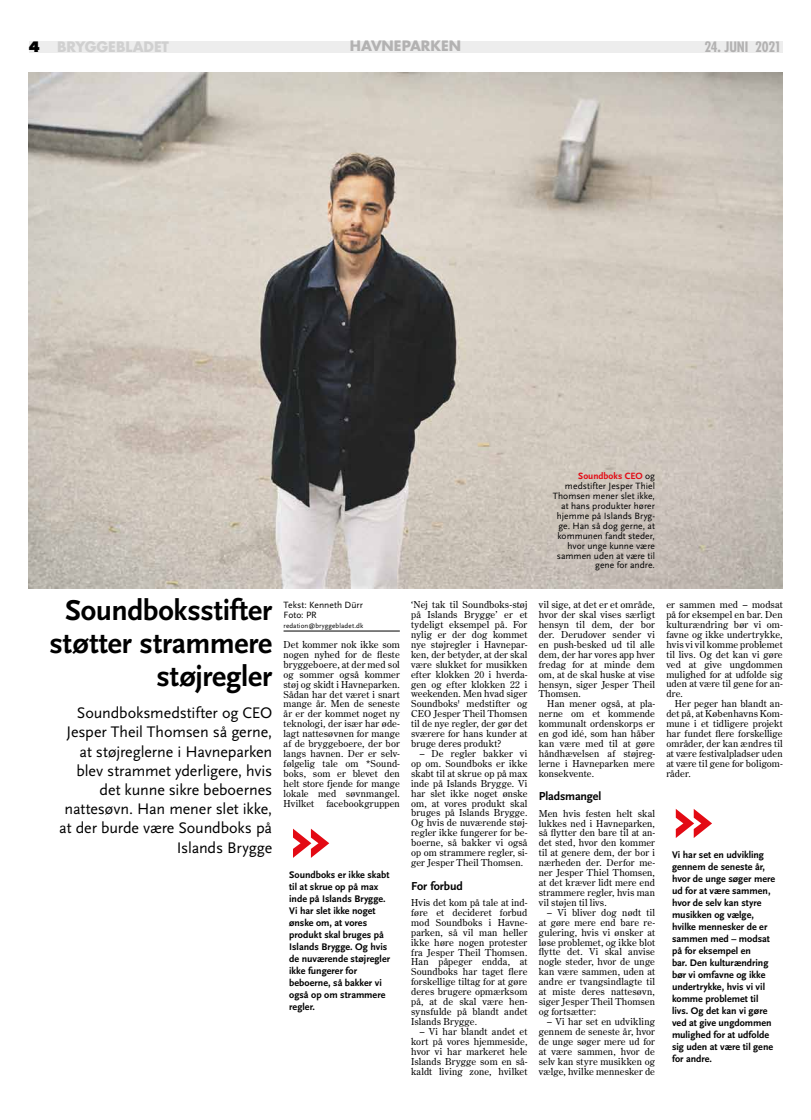
<style>
.page{position:relative;width:811px;height:1120px;background:#fff}
.page>*{position:absolute;margin:0;border:0;box-sizing:border-box;transform-origin:0 0}
.t1{font:700 75px "Scala Sans";color:#e30a14}
.t2{font:700 30px/33px "Scala Sans";letter-spacing:-.01em;color:#000;text-align:right}
.t3{font:16px/19.2px "Scala Sans";letter-spacing:-.005em;color:#000;text-align:right}
.t4{font:700 14px "Futura";letter-spacing:-.005em;color:#d0d0d0}
.t5{font:700 condensed 14px "Futura";letter-spacing:-.02em;color:#b3b2b2}
.t6{font:700 14px "Futura";letter-spacing:-.005em;color:#b3b2b2}
.t7{font:700 12px "Scala Sans";letter-spacing:-.01em;color:#000}
.t8{font:700 10px/12px "Scala Sans";color:#000}
.t9{font:9.5px/9.9px "Century Old Style Std";letter-spacing:.01em;color:#000;text-align:justify}
.t10{font:9.5px/9.9px "Scala Sans";letter-spacing:.005em;color:#000}
.t11{font:7px "Scala Sans";letter-spacing:.015em;color:#000}
.s1{font-weight:800;color:#000}
.s2{font-weight:700;color:#e30a14}
</style>
<div class="page">
<div style="left:29px;top:41px;width:753px;height:11px;background:#ededed"></div>
<hr style="left:283px;top:631px;width:117px;height:1px;background:#000">
<img style="left:28px;top:72px;width:754px;height:516px">
<h3 class="t6" style="left:350px;top:36px;width:102px">HAVNE PARKEN</h3>
<h3 class="t4" style="left:28px;top:38px;width:142px"><span class="s1">4</span> BRYGGEBLADET</h3>
<h3 class="t5" style="left:704px;top:38px;width:78px">24. Juni 2021</h3>
<h2 class="t2" style="left:50px;top:595px;width:224px">Soundboksstifter støtter strammere støjregler</h2>
<h3 class="t3" style="left:59px;top:703px;width:214px">Soundboksmedstifter og CEO<br>Jesper Theil Thomsen så gerne, at støjreglerne i Havneparken blev strammet yderligere, hvis det kunne sikre beboernes nattesøvn. Han mener slet ikke, at der burde være Soundboks på<br>Islands Brygge</h3>
<p class="t10" style="left:553px;top:471px;width:104px;text-align:right"><span class="s2">Soundboks CEO</span> og medstifter Jesper Thiel<br>Thomsen mener slet ikke, at hans produkter hører hjemme på Islands Bryg&shy;ge. Han så dog gerne, at kommunen fandt steder, hvor unge kunne være sammen uden at være til gene for andre.</p>
<p class="t10" style="left:283px;top:600px;width:81px">Tekst: Kenneth Dürr<br>Foto: PR</p>
<p class="t11" style="left:283px;top:622px;width:81px">redation@bryggebladet.dk</p>
<p class="t9" style="left:283px;top:639px;width:118px">Det kommer nok ikke som nogen nyhed for de fleste bryggeboere, at der med sol og sommer også kommer støj og skidt i Havneparken.<br>Sådan har det været i snart mange år. Men de seneste år er der kommet noget ny teknologi, der især har øde&shy;lagt nattesøvnen for mange af de bryggeboere, der bor langs havnen. Der er selv&shy;følgelig tale om *Sound&shy;boks, som er blevet den helt store fjende for mange lokale med søvnmangel.<br>Hvilket</p>
<p class="t9" style="left:326px;top:798px;width:75px">facebookgruppen</p>
<h1 class="t1" style="left:289px;top:795px;width:43px">»</h1>
<p class="t8" style="left:289px;top:869px;width:102px">Soundboks er ikke skabt til at skrue op på max inde på Islands Brygge.<br>Vi har slet ikke noget ønske om, at vores produkt skal bruges på<br>I slands Brygge. Og hvis de nuværende støjregler ikke fungerer for beboerne, så bakker vi også op om strammere regler.</p>
<p class="t9" style="left:411px;top:599px;width:118px">‘Nej tak til Soundboks-støj på Islands Brygge’ er et tydeligt eksempel på. For nylig er der dog kommet nye støjregler i Havnepar&shy;ken, der betyder, at der skal være slukket for musikken efter klokken 20 i hverda&shy;gen og efter klokken 22 i weekenden. Men hvad siger Soundboks' medstifter og CEO Jesper Theil Thomsen til de nye regler, der gør det sværere for hans kunder at bruge deres produkt?</p>
<p class="t9" style="left:411px;top:748px;width:118px;text-indent:9px">– De regler bakker vi op om. Soundboks er ikke skabt til at skrue op på max inde på Islands Brygge. Vi har slet ikke noget ønske om, at vores produkt skal bruges på Islands Brygge.<br>Og hvis de nuværende støj&shy;regler ikke fungerer for be&shy;boerne, så bakker vi også op om strammere regler, si&shy;ger Jesper Theil Thomsen.</p>
<p class="t7" style="left:411px;top:879px;width:53px">For forbud</p>
<p class="t9" style="left:411px;top:897px;width:118px">Hvis det kom på tale at ind&shy;føre et decideret forbud mod Soundboks i Havne&shy;parken, så vil man heller ikke høre nogen protester fra Jesper Theil Thomsen.<br>Han påpeger endda, at Soundboks har taget flere forskellige tiltag for at gøre deres brugere opmærksom på, at de skal være hen&shy;synsfulde på blandt andet Islands Brygge.</p>
<p class="t9" style="left:411px;top:1026px;width:118px;text-indent:9px">– Vi har blandt andet et kort på vores hjemmeside, hvor vi har markeret hele Islands Brygge som en så&shy;kaldt living zone, hvilket</p>
<p class="t9" style="left:539px;top:599px;width:118px">vil sige, at det er et område, hvor der skal vises særligt hensyn til dem, der bor der. Derudover sender vi en push-besked ud til alle dem, der har vores app hver fredag for at minde dem om, at de skal huske at vise hensyn, siger Jesper Theil Thomsen.</p>
<p class="t9" style="left:539px;top:699px;width:118px;text-indent:9px">Han mener også, at pla&shy;nerne om et kommende kommunalt ordenskorps er en god idé, som han håber kan være med til at gøre håndhævelsen af støjreg&shy;lerne i Havneparken mere konsekvente.</p>
<p class="t7" style="left:539px;top:790px;width:64px">Pladsmangel</p>
<p class="t9" style="left:539px;top:808px;width:118px">Men hvis festen helt skal lukkes ned i Havneparken, så flytter den bare til at an&shy;det sted, hvor den kommer til at genere dem, der bor i nærheden der. Derfor me&shy;ner Jesper Thiel Thomsen, at det kræver lidt mere end strammere regler, hvis man vil støjen til livs.</p>
<p class="t9" style="left:539px;top:907px;width:118px;text-indent:9px">– Vi bliver dog nødt til at gøre mere end bare re&shy;gulering, hvis vi ønsker at løse problemet, og ikke blot flytte det. Vi skal anvise nogle steder, hvor de unge kan være sammen, uden at andre er tvangsindlagte til at miste deres nattesøvn, siger Jesper Theil Thomsen og fortsætter:</p>
<p class="t9" style="left:539px;top:1016px;width:118px;text-indent:9px">– Vi har set en udvikling gennem de seneste år, hvor de unge søger mere ud for at være sammen, hvor de selv kan styre musikken og vælge, hvilke mennesker de</p>
<p class="t9" style="left:666px;top:599px;width:118px">er sammen med – modsat på for eksempel en bar. Den kulturændring bør vi om&shy;favne og ikke undertrykke, hvis vi vil komme problemet til livs. Og det kan vi gøre ved at give ungdommen mulighed for at udfolde sig uden at være til gene for an&shy;dre.</p>
<p class="t9" style="left:666px;top:699px;width:118px;text-indent:9px">Her peger han blandt an&shy;det på, at Københavns Kom&shy;mune i et tidligere projekt har fundet flere forskellige områder, der kan ændres til at være festivalpladser uden at være til gene for boligom&shy;råder.</p>
<h1 class="t1" style="left:672px;top:775px;width:43px">»</h1>
<p class="t8" style="left:672px;top:849px;width:105px">Vi har set en udvikling gennem de seneste år, hvor de unge søger mere ud for at være sammen, hvor de selv kan styre musikken og vælge, hvilke mennesker de er sammen med – modsat på for eksempel en<br>bar. Den kulturændring bør vi omfavne og ikke undertrykke, hvis vi vil komme problemet til livs. Og det kan vi gøre ved at give ungdommen mulighed for at udfolde sig uden at være til gene for andre.</p>
</div>
